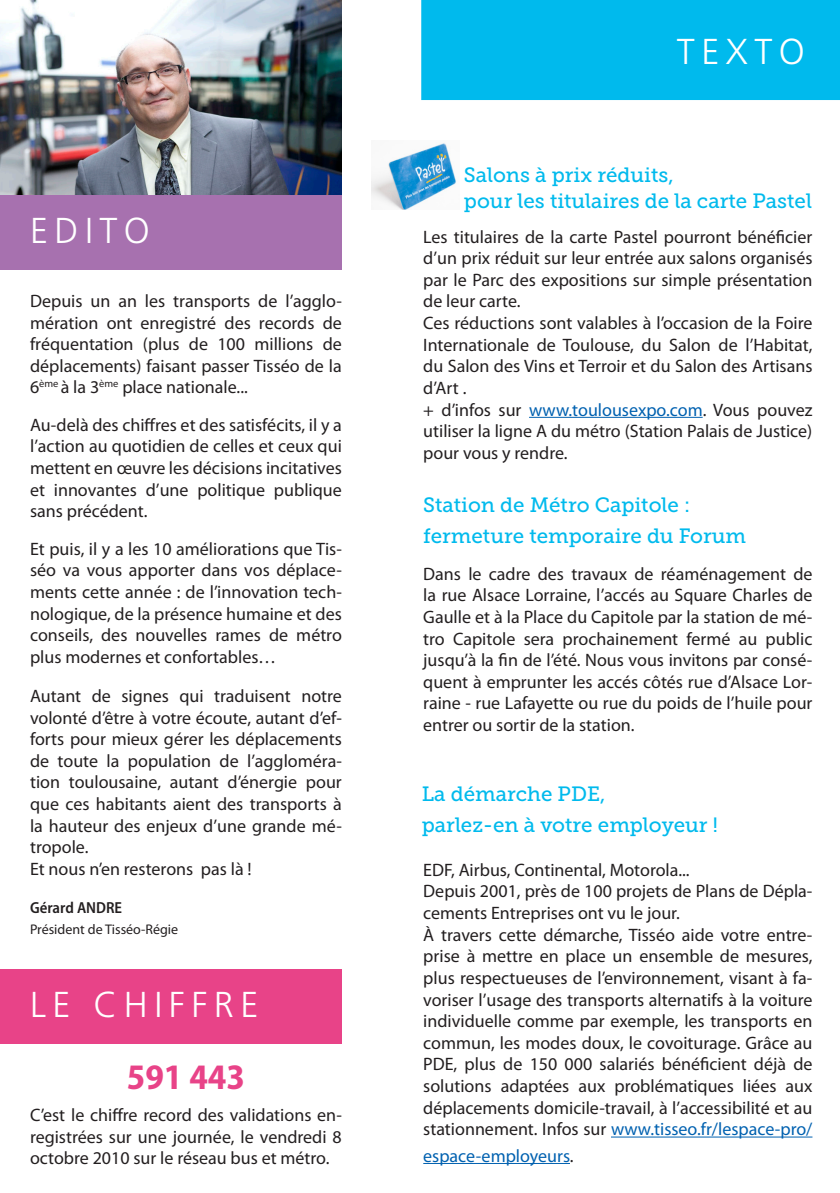
<style>
.page{position:relative;width:840px;height:1193px;background:#fff}
.page>*{position:absolute;margin:0;border:0;box-sizing:border-box;transform-origin:0 0}
.t1{font:300 36px "Frutiger LT Std";letter-spacing:.18em;color:#fff}
.t2{font:700 semi-condensed 36px "Myriad Pro";color:#e84388}
.t3{font:20.6px "Museo Slab 500";color:#00baed}
.t4{font:18px/21.6px "Myriad Pro";color:#231f20;text-align:justify}
.t5{font:18px "Myriad Pro";color:#0161b0}
.t6{font:600 semi-condensed 16px "Myriad Pro";color:#231f20}
.t7{font:14px "Myriad Pro";color:#231f20}
.s1{color:#0161b0}
.s2{color:#231f20}
</style>
<div class="page">
<div style="left:421px;top:0;width:419px;height:100px;background:#00baed"></div>
<img style="left:0;top:0;width:342px;height:195px">
<div style="left:0;top:195px;width:342px;height:75px;background:#a771af"></div>
<div style="left:0;top:968px;width:342px;height:75px;background:#e84388"></div>
<img style="left:371px;top:143px;width:85px;height:67px">
<hr style="left:529px;top:417px;width:174px;height:1px;background:#0161b0">
<hr style="left:611px;top:1136px;width:201px;height:1px;background:#0161b0">
<hr style="left:423px;top:1162px;width:147px;height:1px;background:#0161b0">
<p class="t1" style="left:30px;top:210px;width:121px">EDITO</p>
<p class="t4" style="left:30px;top:290px;width:313px">Depuis un an les transports de l’agglo&shy;mération ont enregistré des records de fréquentation (plus de 100 millions de déplacements) faisant passer Tisséo de la 6<sup>ème</sup> à la 3<sup>ème</sup> place nationale...</p>
<p class="t4" style="left:30px;top:413px;width:313px">Au-delà des chiffres et des satisfécits, il y a l’action au quotidien de celles et ceux qui mettent en œuvre les décisions incitatives et innovantes d’une politique publique sans précédent.</p>
<p class="t4" style="left:30px;top:537px;width:313px">Et puis, il y a les 10 améliorations que Tis&shy;séo va vous apporter dans vos déplace&shy;ments cette année : de l’innovation tech&shy;nologique, de la présence humaine et des conseils, des nouvelles rames de métro plus modernes et confortables…</p>
<p class="t4" style="left:30px;top:684px;width:313px">Autant de signes qui traduisent notre volonté d’être à votre écoute, autant d’ef&shy;forts pour mieux gérer les déplacements de toute la population de l’aggloméra&shy;tion toulousaine, autant d’énergie pour que ces habitants aient des transports à la hauteur des enjeux d’une grande mé&shy;tropole.</p>
<p class="t4" style="left:30px;top:857px;width:223px">Et nous n’en resterons pas là !</p>
<p class="t6" style="left:30px;top:898px;width:94px">Gérard ANDRE</p>
<p class="t7" style="left:30px;top:920px;width:150px">Président de Tisséo-Régie</p>
<p class="t1" style="left:30px;top:983px;width:230px">LE CHIFFRE</p>
<p class="t2" style="left:127px;top:1056px;width:120px">591 443</p>
<p class="t4" style="left:30px;top:1103px;width:313px">C’est le chiffre record des validations en&shy;registrées sur une journée, le vendredi 8 octobre 2010 sur le réseau bus et métro.</p>
<p class="t1" style="left:677px;top:31px;width:129px">TEXTO</p>
<p class="t3" style="left:464px;top:163px;width:211px">Salons à prix réduits,</p>
<p class="t3" style="left:464px;top:190px;width:350px">pour les titulaires de la carte Pastel</p>
<p class="t4" style="left:423px;top:225px;width:391px">Les titulaires de la carte Pastel pourront bénéficier d’un prix réduit sur leur entrée aux salons organisés par le Parc des expositions sur simple présentation de leur carte.</p>
<p class="t4" style="left:423px;top:312px;width:391px">Ces réductions sont valables à l’occasion de la Foire Internationale de Toulouse, du Salon de l’Habitat, du Salon des Vins et Terroir et du Salon des Artisans d’Art .</p>
<p class="t4" style="left:423px;top:398px;width:391px">+ d’infos sur <span class="s1">www.toulousexpo.com</span>. Vous pouvez utiliser la ligne A du métro (Station Palais de Justice) pour vous y rendre.</p>
<p class="t3" style="left:423px;top:493px;width:269px">Station de Métro Capitole :</p>
<p class="t3" style="left:423px;top:524px;width:324px">fermeture temporaire du Forum</p>
<p class="t4" style="left:423px;top:562px;width:391px">Dans le cadre des travaux de réaménagement de la rue Alsace Lorraine, l’accés au Square Charles de Gaulle et à la Place du Capitole par la station de mé&shy;tro Capitole sera prochainement fermé au public jusqu’à la fin de l’été. Nous vous invitons par consé&shy;quent à emprunter les accés côtés rue d’Alsace Lor&shy;raine - rue Lafayette ou rue du poids de l’huile pour entrer ou sortir de la station.</p>
<p class="t3" style="left:422px;top:782px;width:185px">La démarche PDE,</p>
<p class="t3" style="left:422px;top:813px;width:298px">parlez-en à votre employeur !</p>
<p class="t4" style="left:423px;top:858px;width:268px">EDF, Airbus, Continental, Motorola...</p>
<p class="t4" style="left:423px;top:880px;width:391px">Depuis 2001, près de 100 projets de Plans de Dépla&shy;cements Entreprises ont vu le jour.</p>
<p class="t4" style="left:423px;top:923px;width:391px">À travers cette démarche, Tisséo aide votre entre&shy;prise à mettre en place un ensemble de mesures, plus respectueuses de l’environnement, visant à fa&shy;voriser l’usage des transports alternatifs à la voiture individuelle comme par exemple, les transports en commun, les modes doux, le covoiturage. Grâce au PDE, plus de 150 000 salariés bénéficient déjà de solutions adaptées aux problématiques liées aux déplacements domicile-travail, à l’accessibilité et au stationnement. Infos sur <span class="s1">www.tisseo.fr/lespace-pro/</span></p>
<p class="t5" style="left:423px;top:1144px;width:152px">espace-employeurs<span class="s2">.</span></p>
</div>
